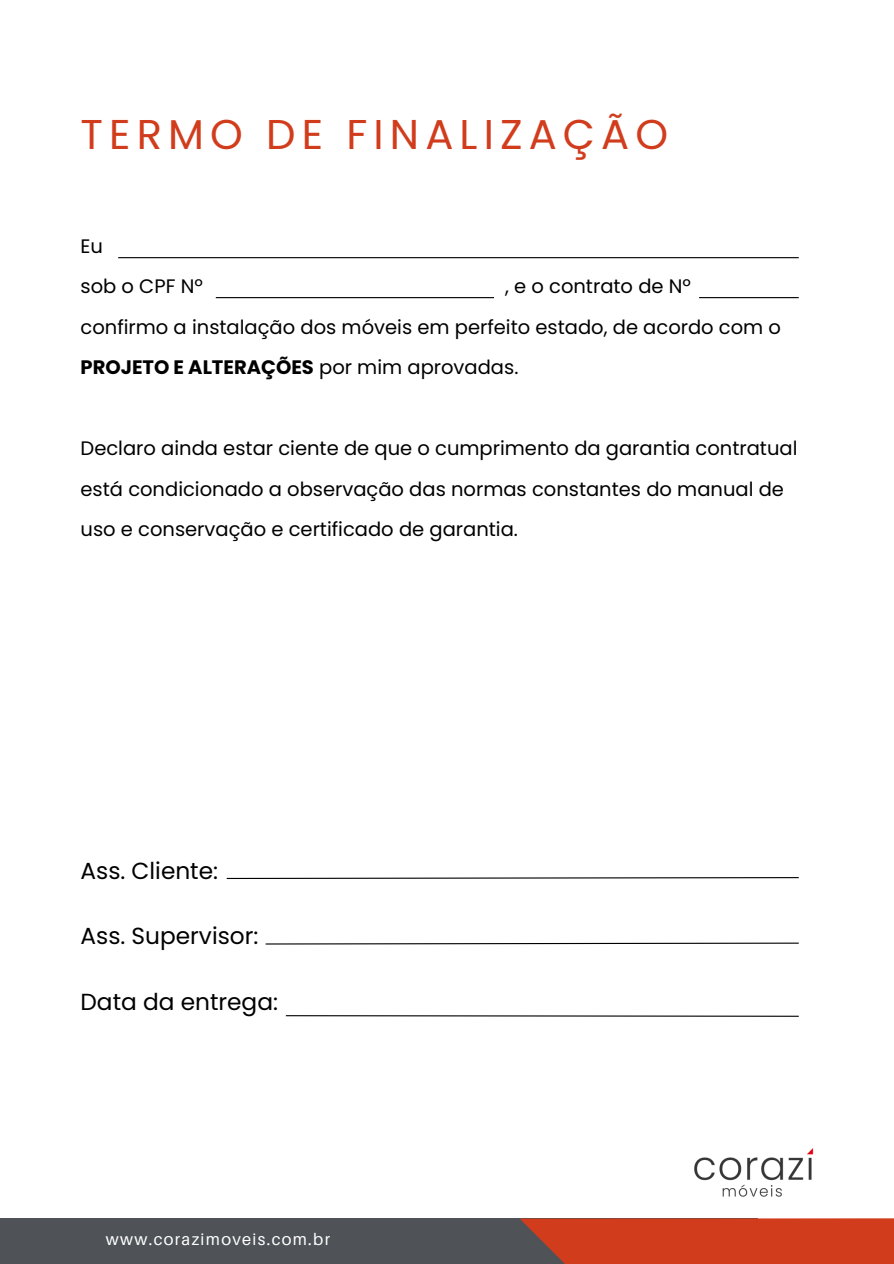
<style>
.page{position:relative;width:894px;height:1264px;background:#fff}
.page>*{position:absolute;margin:0;border:0;box-sizing:border-box;transform-origin:0 0}
.t1{font:41.55px "Poppins";letter-spacing:.145em;color:#d13c1c}
.t2{font:23.25px "Poppins";color:#000}
.t3{font:19.5px/40.5px "Poppins";color:#000}
.t4{font:16.5px "Aileron";letter-spacing:.08em;color:#fff}
.s1{font-weight:700}
</style>
<div class="page">
<div style="left:0;top:1218px;width:757px;height:45px;background:#4f5256"></div>
<svg style="left:520px;top:1218px;width:373px;height:45px;background:#c83e20"></svg>
<svg style="left:226px;top:877px;width:573px;height:2px"></svg>
<svg style="left:265px;top:942px;width:534px;height:3px"></svg>
<svg style="left:285px;top:1015px;width:514px;height:2px"></svg>
<img style="left:694px;top:1148px;width:120px;height:49px">
<hr style="left:118px;top:257px;width:680px;height:1px;background:#000">
<hr style="left:699px;top:297px;width:99px;height:1px;background:#000">
<hr style="left:216px;top:297px;width:278px;height:1px;background:#000">
<h2 class="t1" style="left:80px;top:106px;width:589px">TERMO DE FINALIZAÇÃO</h2>
<p class="t3" style="left:80px;top:226px;width:124px">Eu<br>sob o CPF Nº</p>
<p class="t3" style="left:80px;top:266px;width:701px;text-indent:424px">, e o contrato de Nº confirmo a instalação dos móveis em perfeito estado, de acordo com o<br><span class="s1">PROJETO E ALTERAÇÕES</span> por mim aprovadas.</p>
<p class="t3" style="left:80px;top:428px;width:718px">Declaro ainda estar ciente de que o cumprimento da garantia contratual está condicionado a observação das normas constantes do manual de uso e conservação e certificado de garantia.</p>
<h1 class="t2" style="left:80px;top:854px;width:139px">Ass. Cliente:</h1>
<h3 class="t2" style="left:80px;top:920px;width:179px">Ass. Supervisor:</h3>
<h3 class="t2" style="left:80px;top:985px;width:199px">Data da entrega:</h3>
<h2 class="t4" style="left:106px;top:1228px;width:226px">www.corazimoveis.com.br</h2>
</div>
